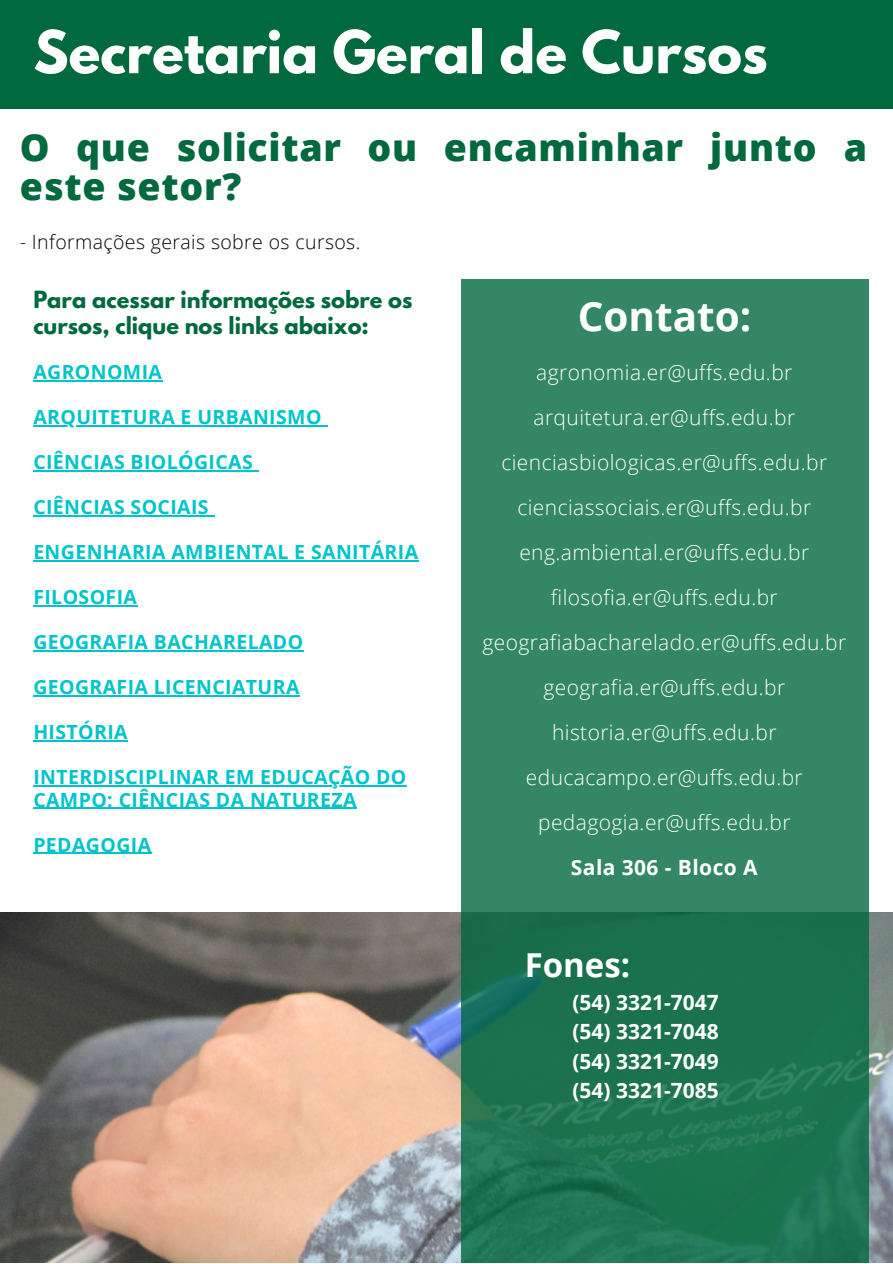
<style>
.page{position:relative;width:893px;height:1264px;background:#fff}
.page>*{position:absolute;margin:0;border:0;box-sizing:border-box;transform-origin:0 0}
.t1{font:700 52.5px "League Spartan";color:#fff}
.t2{font:700 40.5px "Open Sans";color:#fff}
.t3{font:800 37.5px/38.2px "Open Sans";letter-spacing:.02em;color:#00693e}
.t4{font:700 33px "Open Sans";color:#fff}
.t5{font:300 21px/45px "Open Sans";letter-spacing:.02em;color:#fff;text-align:center}
.t6{font:700 21px/25.8px "League Spartan";color:#00693e}
.t7{font:700 21px/29.2px "Open Sans";color:#fff;text-align:justify}
.t8{font:700 21px "Open Sans";letter-spacing:.02em;color:#fff}
.t9{font:700 19.5px/22.5px "Open Sans";letter-spacing:.02em;color:#00c4cc}
.t10{font:300 19.5px "Open Sans";letter-spacing:.02em;color:#000}
</style>
<div class="page">
<img style="left:0;top:912px;width:892px;height:350px">
<svg style="left:461px;top:279px;width:407px;height:983px;fill:#338764"></svg>
<div style="left:0;top:0;width:892px;height:109px;background:#00693e"></div>
<hr style="left:33px;top:380px;width:129px;height:1px;background:#00c4cc">
<hr style="left:33px;top:425px;width:289px;height:1px;background:#00c4cc">
<hr style="left:33px;top:470px;width:220px;height:1px;background:#00c4cc">
<hr style="left:33px;top:515px;width:176px;height:1px;background:#00c4cc">
<hr style="left:33px;top:560px;width:385px;height:1px;background:#00c4cc">
<hr style="left:33px;top:605px;width:104px;height:1px;background:#00c4cc">
<hr style="left:33px;top:650px;width:270px;height:1px;background:#00c4cc">
<hr style="left:33px;top:695px;width:267px;height:1px;background:#00c4cc">
<hr style="left:33px;top:740px;width:95px;height:1px;background:#00c4cc">
<hr style="left:33px;top:785px;width:374px;height:1px;background:#00c4cc">
<hr style="left:33px;top:807px;width:324px;height:1px;background:#00c4cc">
<hr style="left:33px;top:852px;width:118px;height:1px;background:#00c4cc">
<h1 class="t1" style="left:33px;top:26px;width:735px">Secretaria Geral de Cursos</h1>
<h3 class="t3" style="left:20px;top:128px;width:848px">O que solicitar ou encaminhar junto a este setor?</h3>
<p class="t10" style="left:20px;top:228px;width:342px">- Informações gerais sobre os cursos.</p>
<p class="t6" style="left:33px;top:289px;width:380px">Para acessar informações sobre os cursos, clique nos links abaixo:</p>
<p class="t9" style="left:33px;top:360px;width:130px">AGRONOMIA</p>
<p class="t9" style="left:33px;top:405px;width:290px">ARQUITETURA E URBANISMO</p>
<p class="t9" style="left:33px;top:450px;width:221px">CIÊNCIAS BIOLÓGICAS</p>
<p class="t9" style="left:33px;top:495px;width:177px">CIÊNCIAS SOCIAIS</p>
<p class="t9" style="left:33px;top:540px;width:386px">ENGENHARIA AMBIENTAL E SANITÁRIA</p>
<p class="t9" style="left:33px;top:585px;width:105px">FILOSOFIA</p>
<p class="t9" style="left:33px;top:630px;width:271px">GEOGRAFIA BACHARELADO</p>
<p class="t9" style="left:33px;top:675px;width:267px">GEOGRAFIA LICENCIATURA</p>
<p class="t9" style="left:33px;top:720px;width:96px">HISTÓRIA</p>
<p class="t9" style="left:33px;top:765px;width:374px">INTERDISCIPLINAR EM EDUCAÇÃO DO<br>CAMPO: CIÊNCIAS DA NATUREZA</p>
<p class="t9" style="left:33px;top:832px;width:119px">PEDAGOGIA</p>
<h2 class="t2" style="left:577px;top:288px;width:175px">Contato:</h2>
<p class="t5" style="left:482px;top:349px;width:365px">agronomia.er@uffs.edu.br arquitetura.er@uffs.edu.br cienciasbiologicas.er@uffs.edu.br cienciassociais.er@uffs.edu.br eng.ambiental.er@uffs.edu.br filosofia.er@uffs.edu.br geografiabacharelado.er@uffs.edu.br geografia.er@uffs.edu.br historia.er@uffs.edu.br educacampo.er@uffs.edu.br pedagogia.er@uffs.edu.br</p>
<p class="t8" style="left:571px;top:852px;width:188px">Sala 306 - Bloco A</p>
<h3 class="t4" style="left:524px;top:942px;width:107px">Fones:</h3>
<p class="t7" style="left:572px;top:987px;width:148px">(54) 3321-7047 (54) 3321-7048 (54) 3321-7049 (54) 3321-7085</p>
</div>
